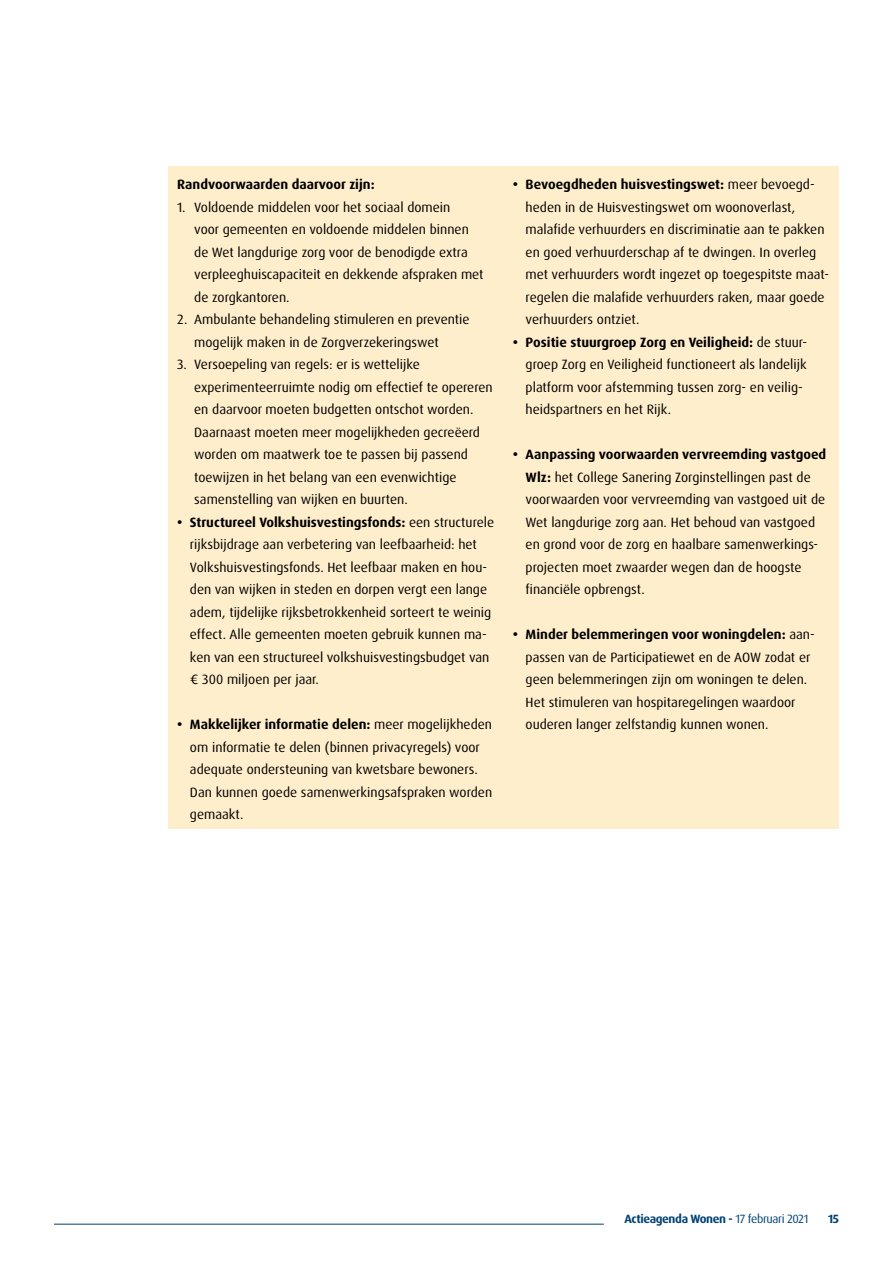
<style>
.page{position:relative;width:893px;height:1263px;background:#fff}
.page>*{position:absolute;margin:0;border:0;box-sizing:border-box;transform-origin:0 0}
.t1{font:13.5px/22.5px "Dax OT";color:#000}
.t2{font:700 13.5px "Dax OT";color:#000}
.t3{font:700 12px "Dax OT";letter-spacing:-.03em;color:#004275}
.s1{font-weight:700}
.s2{font-weight:400}
</style>
<div class="page">
<hr style="left:54px;top:1224px;width:550px;height:1px;background:#004275">
<div style="left:169px;top:167px;width:670px;height:661px;background:#ffeecb"></div>
<p class="t2" style="left:177px;top:176px;width:199px">Randvoorwaarden daarvoor zijn:</p>
<p class="t1" style="left:194px;top:196px;width:291px;text-indent:-17px">1. Voldoende middelen voor het sociaal domein<br>voor gemeenten en voldoende middelen binnen de Wet langdurige zorg voor de benodigde extra verpleeghuiscapaciteit en dekkende afspraken met de zorgkantoren.</p>
<p class="t1" style="left:194px;top:308px;width:277px;text-indent:-17px">2. Ambulante behandeling stimuleren en preventie mogelijk maken in de Zorgverzekeringswet</p>
<p class="t1" style="left:194px;top:353px;width:300px;text-indent:-17px">3. Versoepeling van regels: er is wettelijke experimenteerruimte nodig om effectief te opereren en daarvoor moeten budgetten ontschot worden.<br>Daarnaast moeten meer mogelijkheden gecreëerd worden om maatwerk toe te passen bij passend toewijzen in het belang van een evenwichtige samenstelling van wijken en buurten.</p>
<p class="t1" style="left:190px;top:511px;width:306px;text-indent:-13px"><span class="s1">• Structureel Volkshuisvestingsfonds:</span> een structurele rijksbijdrage aan verbetering van leefbaarheid: het Volkshuisvestingsfonds. Het leefbaar maken en hou&shy;den van wijken in steden en dorpen vergt een lange adem, tijdelijke rijksbetrokkenheid sorteert te weinig effect. Alle gemeenten moeten gebruik kunnen ma&shy;ken van een structureel volkshuisvestingsbudget van € 300 miljoen per jaar.</p>
<p class="t1" style="left:190px;top:713px;width:304px;text-indent:-13px"><span class="s1">• Makkelijker informatie delen:</span> meer mogelijkheden om informatie te delen (binnen privacyregels) voor adequate ondersteuning van kwetsbare bewoners.<br>Dan kunnen goede samenwerkingsafspraken worden gemaakt.</p>
<p class="t1" style="left:526px;top:173px;width:305px;text-indent:-13px"><span class="s1">• Bevoegdheden huisvestingswet:</span> meer bevoegd&shy;heden in de Huisvestingswet om woonoverlast, malafide verhuurders en discriminatie aan te pakken en goed verhuurderschap af te dwingen. In overleg met verhuurders wordt ingezet op toegespitste maat&shy;regelen die malafide verhuurders raken, maar goede verhuurders ontziet.</p>
<p class="t1" style="left:526px;top:331px;width:283px;text-indent:-13px"><span class="s1">• Positie stuurgroep Zorg en Veiligheid:</span> de stuur&shy;groep Zorg en Veiligheid functioneert als landelijk platform voor afstemming tussen zorg- en veilig&shy;heidspartners en het Rijk.</p>
<p class="t1" style="left:526px;top:443px;width:302px;text-indent:-13px"><span class="s1">• Aanpassing voorwaarden vervreemding vastgoed Wlz:</span> het College Sanering Zorginstellingen past de voorwaarden voor vervreemding van vastgoed uit de Wet langdurige zorg aan. Het behoud van vastgoed en grond voor de zorg en haalbare samenwerkings&shy;projecten moet zwaarder wegen dan de hoogste financiële opbrengst.</p>
<p class="t1" style="left:526px;top:623px;width:291px;text-indent:-13px"><span class="s1">• Minder belemmeringen voor woningdelen:</span> aan&shy;passen van de Participatiewet en de AOW zodat er geen belemmeringen zijn om woningen te delen.<br>Het stimuleren van hospitaregelingen waardoor ouderen langer zelfstandig kunnen wonen.</p>
<p class="t3" style="left:624px;top:1211px;width:186px">Actieagenda Wonen - <span class="s2">17 februari 2021</span></p>
<p class="t3" style="left:828px;top:1211px;width:13px">15</p>
</div>
